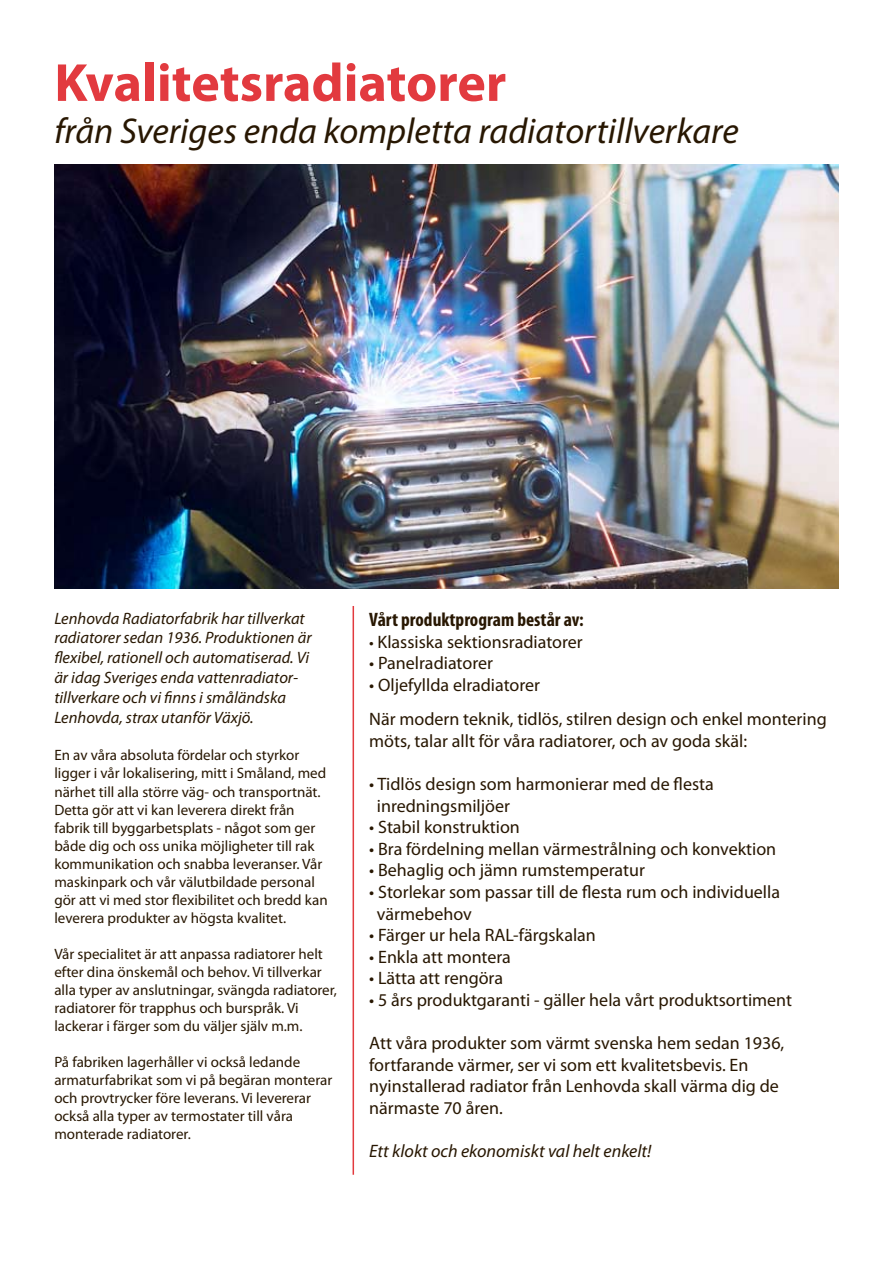
<style>
.page{position:relative;width:893px;height:1263px;background:#fff}
.page>*{position:absolute;margin:0;border:0;box-sizing:border-box;transform-origin:0 0}
.t1{font:700 54px "Myriad Pro";color:#e23a3f}
.t2{font:italic 36px "Myriad Pro";color:#281702}
.t3{font:700 condensed 19.5px "Myriad Pro";color:#281702}
.t4{font:18px/21.6px "Myriad Pro";color:#281702}
.t5{font:italic 18px "Myriad Pro";color:#281702}
.t6{font:italic 16.5px/19.8px "Myriad Pro";color:#281702}
.t7{font:15px/18px "Myriad Pro";color:#281702}
.s1{font-size:16.5px}
</style>
<div class="page">
<hr style="left:353px;top:606px;width:1px;height:569px;background:#e23a3f">
<img style="left:54px;top:164px;width:785px;height:424px">
<h1 class="t1" style="left:54px;top:52px;width:453px">Kvalitetsradiatorer</h1>
<h2 class="t2" style="left:54px;top:111px;width:686px">från Sveriges enda kompletta radiatortillverkare</h2>
<p class="t6" style="left:54px;top:609px;width:259px">Lenhovda Radiatorfabrik har tillverkat radiatorer sedan 1936. Produktionen är flexibel, rationell och automatiserad. Vi är idag Sveriges enda vattenradiator&shy;tillverkare och vi finns i småländska Lenhovda, strax utanför Växjö.</p>
<p class="t7" style="left:54px;top:747px;width:275px">En av våra absoluta fördelar och styrkor ligger i vår lokalisering, mitt i Småland, med närhet till alla större väg- och transportnät.<br>Detta gör att vi kan leverera direkt från fabrik till byggarbetsplats - något som ger både dig och oss unika möjligheter till rak kommunikation och snabba leveranser. Vår maskinpark och vår välutbildade personal gör att vi med stor flexibilitet och bredd kan leverera produkter av högsta kvalitet.</p>
<p class="t7" style="left:54px;top:945px;width:284px">Vår specialitet är att anpassa radiatorer helt efter dina önskemål och behov. Vi tillverkar alla typer av anslutningar, svängda radiatorer, radiatorer för trapphus och burspråk. Vi lackerar i färger som du väljer själv m.m.</p>
<p class="t7" style="left:54px;top:1053px;width:280px">På fabriken lagerhåller vi också ledande armaturfabrikat som vi på begäran monterar och provtrycker före leverans. Vi levererar också alla typer av termostater till våra monterade radiatorer.</p>
<h3 class="t3" style="left:369px;top:609px;width:216px">Vårt produktprogram består av:</h3>
<p class="t4" style="left:369px;top:631px;width:215px"><span class="s1">•</span> Klassiska sektionsradiatorer</p>
<p class="t4" style="left:369px;top:653px;width:125px">• Panelradiatorer</p>
<p class="t4" style="left:369px;top:668px;width:459px;line-height:34.3px">• Oljefyllda elradiatorer<br>När modern teknik, tidlös, stilren design och enkel montering</p>
<p class="t4" style="left:369px;top:730px;width:379px">möts, talar allt för våra radiatorer, och av goda skäl:</p>
<p class="t4" style="left:377px;top:773px;width:338px;text-indent:-8px">• Tidlös design som harmonierar med de flesta inredningsmiljöer</p>
<p class="t4" style="left:369px;top:817px;width:152px">• Stabil konstruktion</p>
<p class="t4" style="left:369px;top:838px;width:408px">• Bra fördelning mellan värmestrålning och konvektion</p>
<p class="t4" style="left:369px;top:860px;width:277px">• Behaglig och jämn rumstemperatur</p>
<p class="t4" style="left:377px;top:881px;width:405px;text-indent:-8px">• Storlekar som passar till de flesta rum och individuella värmebehov</p>
<p class="t4" style="left:369px;top:925px;width:228px">• Färger ur hela RAL-färgskalan</p>
<p class="t4" style="left:369px;top:946px;width:143px">• Enkla att montera</p>
<p class="t4" style="left:369px;top:968px;width:135px">• Lätta att rengöra</p>
<p class="t4" style="left:369px;top:989px;width:424px">• 5 års produktgaranti - gäller hela vårt produktsortiment</p>
<p class="t4" style="left:369px;top:1033px;width:417px">Att våra produkter som värmt svenska hem sedan 1936, fortfarande värmer, ser vi som ett kvalitetsbevis. En nyinstallerad radiator från Lenhovda skall värma dig de närmaste 70 åren.</p>
<p class="t5" style="left:369px;top:1141px;width:284px">Ett klokt och ekonomiskt val helt enkelt!</p>
</div>
